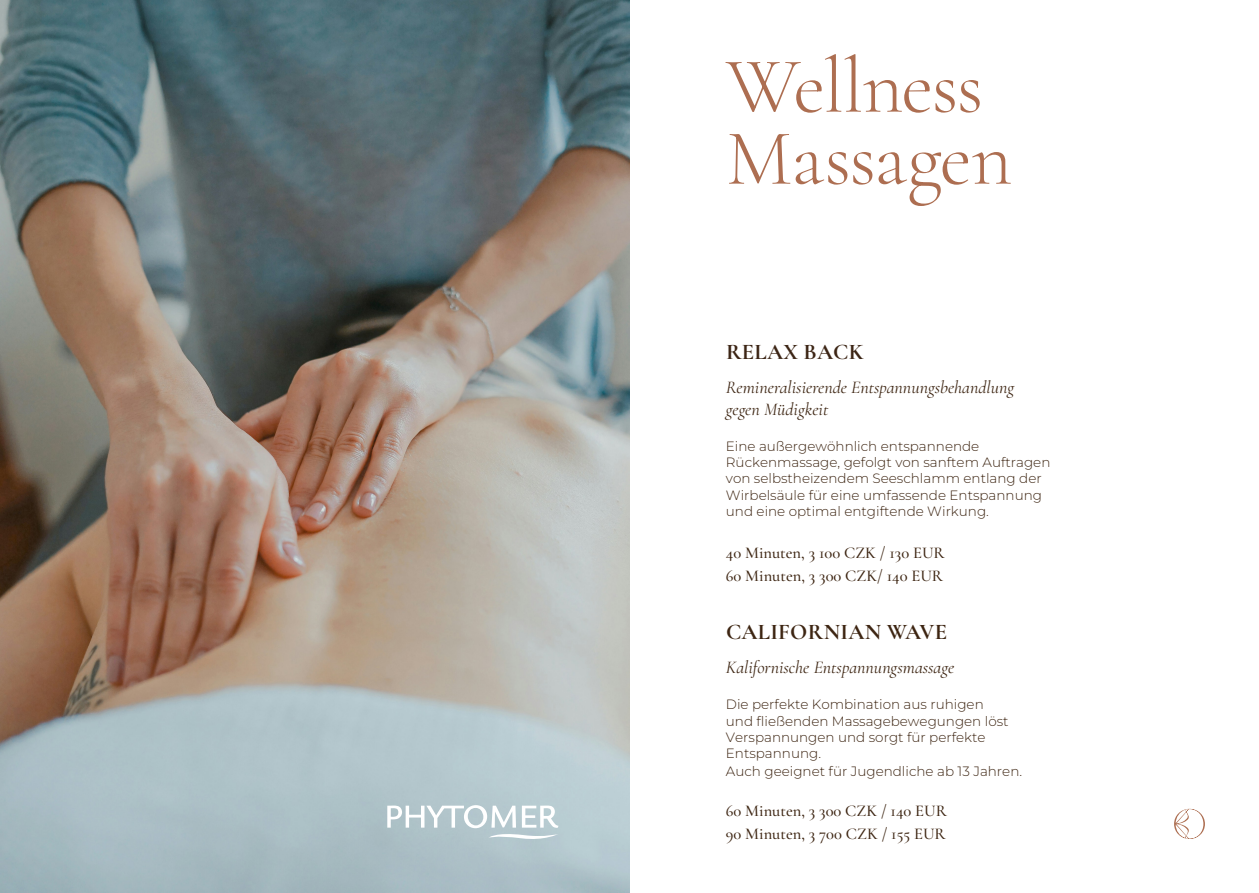
<style>
.page{position:relative;width:1259px;height:893px;background:#fff}
.page>*{position:absolute;margin:0;border:0;box-sizing:border-box;transform-origin:0 0}
.t1{font:300 79.5px "Cormorant Garamond";letter-spacing:-.025em;color:#ad6e51}
.t2{font:700 22.5px "Cormorant Garamond";letter-spacing:.01em;color:#3d2512}
.t3{font:700 22.5px "Cormorant Garamond";letter-spacing:.01em;color:#3c2515}
.t4{font:italic 18px/21.6px "Cormorant Garamond";color:#3d2512}
.t5{font:500 16.5px "Cormorant Garamond";color:#3d2512}
.t6{font:100 13.5px/16.2px "Montserrat";color:#3d2512}
</style>
<div class="page">
<img style="left:0;top:0;width:629px;height:893px">
<svg style="left:387px;top:805px;width:171px;height:34px"></svg>
<svg style="left:1174px;top:809px;width:31px;height:30px"></svg>
<p class="t1" style="left:726px;top:38px;width:259px">Wellness</p>
<p class="t1" style="left:726px;top:110px;width:288px">Massagen</p>
<p class="t3" style="left:726px;top:338px;width:139px">RELAX BACK</p>
<p class="t4" style="left:726px;top:375px;width:290px">Remineralisierende Entspannungsbehandlung gegen Müdigkeit</p>
<p class="t6" style="left:726px;top:438px;width:326px">Eine außergewöhnlich entspannende Rückenmassage, gefolgt von sanftem Auftragen von selbstheizendem Seeschlamm entlang der Wirbelsäule für eine umfassende Entspannung und eine optimal entgiftende Wirkung.</p>
<p class="t5" style="left:726px;top:543px;width:220px">40 Minuten, 3 100 CZK / 130 EUR</p>
<p class="t5" style="left:726px;top:565px;width:219px">60 Minuten, 3 300 CZK/ 140 EUR</p>
<p class="t2" style="left:726px;top:618px;width:223px">CALIFORNIAN WAVE</p>
<p class="t4" style="left:726px;top:655px;width:230px">Kalifornische Entspannungsmassage</p>
<p class="t6" style="left:726px;top:696px;width:284px">Die perfekte Kombination aus ruhigen und fließenden Massagebewegungen löst<br>Verspannungen und sorgt für perfekte<br>Entspannung.</p>
<p class="t6" style="left:726px;top:763px;width:298px">Auch geeignet für Jugendliche ab 13 Jahren.</p>
<p class="t5" style="left:726px;top:801px;width:223px">60 Minuten, 3 300 CZK / 140 EUR</p>
<p class="t5" style="left:726px;top:824px;width:221px">90 Minuten, 3 700 CZK / 155 EUR</p>
</div>
